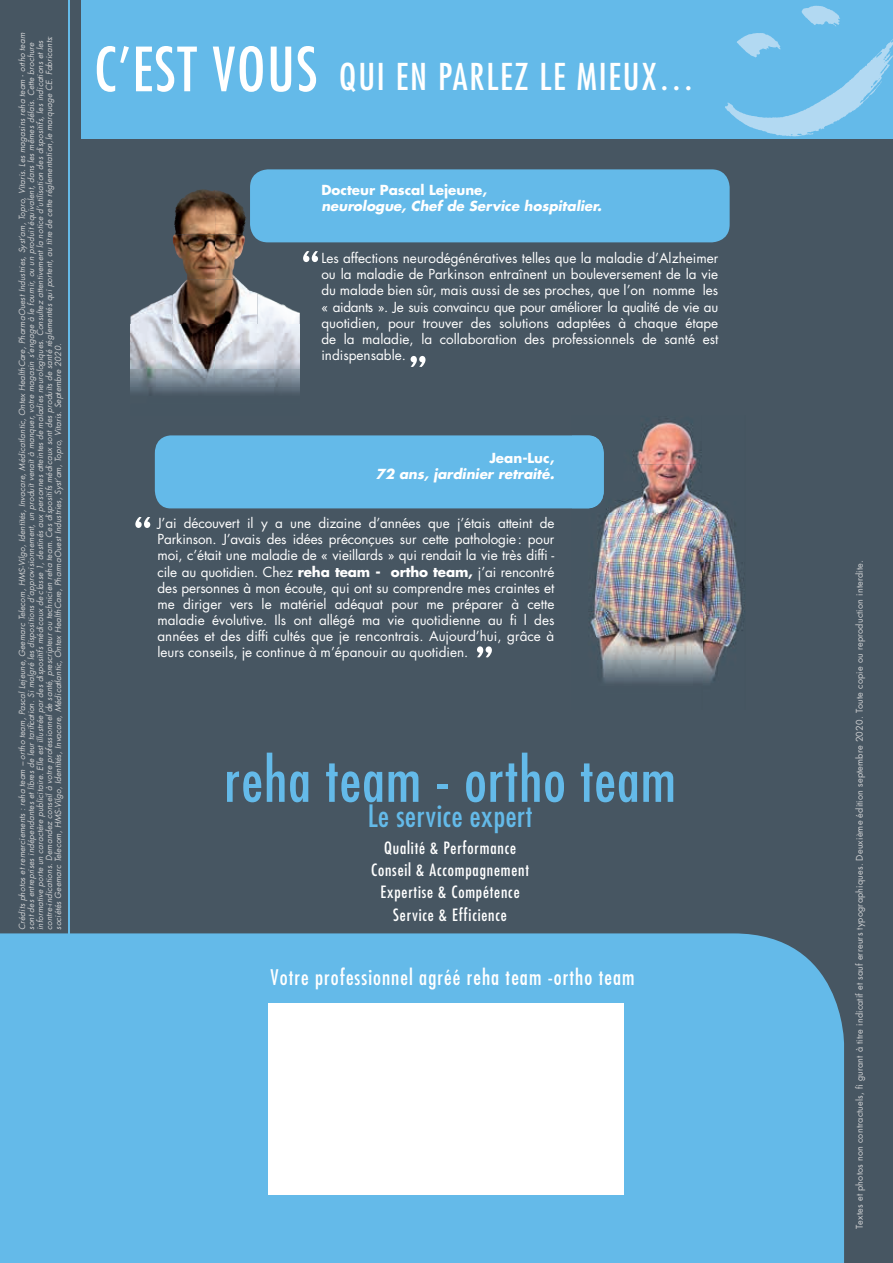
<style>
.page{position:relative;width:893px;height:1263px;background:#475662}
.page>*{position:absolute;margin:0;border:0;box-sizing:border-box;transform-origin:0 0}
.t1{font:59.25px "Futura Condensed";letter-spacing:.02em;color:#64bae9}
.t2{font:54px "Friz Quadrata IT Cby BT";color:#fff}
.t3{font:condensed 36px "Futura";letter-spacing:.05em;color:#fff}
.t4{font:condensed 30px "Futura";letter-spacing:.02em;color:#64bae9}
.t5{font:condensed 21px "Futura";letter-spacing:.05em;color:#fff}
.t6{font:condensed 16.5px/22.2px "Futura";letter-spacing:.05em;color:#fff;text-align:center}
.t7{font:13.5px/16.2px "Futura";color:#fff;text-align:justify}
.t8{font:italic 700 13.5px "Futura";color:#fff}
.t9{font:700 13.5px "Futura";color:#fff}
.t10{font:9px "Futura";letter-spacing:.02em;color:#d1d2d4}
.t11{font:italic 8.25px/9px "Futura";color:#d1d2d4}
.s1{font-size:59.25px}
.s2{font-weight:700}
.s3{font-family:"Futura Condensed";font-stretch:normal}
</style>
<div class="page">
<div style="left:0;top:933px;width:844px;height:330px;background:#64bae9"></div>
<hr style="left:68px;top:0;width:2px;height:955px;background:#64bae9">
<div style="left:269px;top:1003px;width:355px;height:192px;background:#fff"></div>
<div style="left:82px;top:0;width:811px;height:139px;background:#64bae9"></div>
<svg style="left:802px;top:6px;width:38px;height:21px"></svg>
<svg style="left:725px;top:33px;width:168px;height:103px"></svg>
<div style="left:250px;top:169px;width:480px;height:73px;background:#64bae9;border-radius:18px"></div>
<div style="left:155px;top:435px;width:417px;height:73px;background:#64bae9"></div>
<img style="left:572px;top:422px;width:173px;height:261px">
<div style="left:572px;top:435px;width:32px;height:73px;background:#64bae9"></div>
<img style="left:177px;top:189px;width:26px;height:17px">
<img style="left:215px;top:190px;width:31px;height:44px">
<img style="left:173px;top:234px;width:72px;height:46px">
<img style="left:131px;top:294px;width:42px;height:99px">
<img style="left:173px;top:280px;width:84px;height:45px">
<img style="left:257px;top:293px;width:43px;height:32px">
<img style="left:173px;top:325px;width:127px;height:68px">
<p class="t11" style="left:18px;top:930px;width:900px;rotate:-90deg">Crédits photos et remerciements : reha team – ortho team, Pascal Lejeune, Geemarc Telecom, HMS-Vilgo, Identités, Invacare, Médicatlantic, Ontex HealthCare, PharmaOuest Industries, Syst’am, Topro, Vitaris. Les magasins reha team - ortho team sont des entreprises indépendantes et libres de leur tarification. Si malgré les dispositions d’approvisionnement, un produit venait à manquer, votre magasin s’engage à le fournir, ou un produit équivalent, dans les mêmes délais. Cette brochure informative porte un caractère publicitaire. Elle est illustrée par des dispositifs médicaux de classe 1, destinés aux personnes atteintes de maladies neurologiques. Consultez attentivement la notice d’utilisation des dispositifs, les indications et les contre-indications. Demandez conseil à votre professionnel de santé, prescripteur ou technicien reha team. Ces dispositifs médicaux sont des produits de santé réglementés qui portent, au titre de cette réglementation,le marquage CE. Fabricants: sociétés Geemarc Telecom, HMS-Vilgo, Identités, Invacare, Médicatlantic, Ontex HealthCare, PharmaOuest Industries, Syst’am, Topro, Vitaris. Septembre 2020.</p>
<h3 class="t3" style="left:94px;top:54px;width:602px"><span class="s1">C’EST VOUS</span> QUI EN PARLEZ LE MIEUX…</h3>
<h3 class="t9" style="left:321px;top:180px;width:167px">Docteur Pascal Lejeune,</h3>
<h3 class="t8" style="left:321px;top:197px;width:282px">neurologue, Chef de Service hospitalier.</h3>
<p class="t7" style="left:321px;top:250px;width:398px">Les affections neurodégénératives telles que la maladie d’Alzheimer ou la maladie de Parkinson entraînent un bouleversement de la vie du malade bien sûr, mais aussi de ses proches, que l’on nomme les « aidants ». Je suis convaincu que pour améliorer la qualité de vie au quotidien, pour trouver des solutions adaptées à chaque étape de la maladie, la collaboration des professionnels de santé est indispensable.</p>
<h2 class="t2" style="left:298px;top:237px;width:26px">“</h2>
<h2 class="t2" style="left:430px;top:381px;width:26px;rotate:-180deg">“</h2>
<h3 class="t9" style="left:489px;top:448px;width:66px">Jean-Luc,</h3>
<h3 class="t8" style="left:376px;top:465px;width:180px">72 ans, jardinier retraité.</h3>
<p class="t7" style="left:157px;top:514px;width:398px">J’ai découvert il y a une dizaine d’années que j’étais atteint de Parkinson. J’avais des idées préconçues sur cette pathologie: pour moi, c’était une maladie de « vieillards » qui rendait la vie très diffi - cile au quotidien. Chez <span class="s2">reha team - ortho team,</span> j’ai rencontré</p>
<p class="t7" style="left:157px;top:579px;width:398px">des personnes à mon écoute, qui ont su comprendre mes craintes et me diriger vers le matériel adéquat pour me préparer à cette maladie évolutive. Ils ont allégé ma vie quotidienne au fi l des années et des diffi cultés que je rencontrais. Aujourd’hui, grâce à leurs conseils, je continue à m’épanouir au quotidien.</p>
<h2 class="t2" style="left:131px;top:503px;width:26px">“</h2>
<h2 class="t2" style="left:497px;top:671px;width:26px;rotate:-180deg">“</h2>
<h1 class="t1" style="left:224px;top:743px;width:453px">reha team - ortho team</h1>
<h3 class="t4" style="left:368px;top:797px;width:166px">Le service expert</h3>
<h3 class="t6" style="left:371px;top:837px;width:159px">Qualité &amp; Performance<br>Conseil &amp; Accompagnement<br>Expertise &amp; Compétence<br>Service &amp; Efficience</h3>
<h3 class="t5" style="left:271px;top:964px;width:365px">Votre professionnel agréé <span class="s3">reha team -ortho team</span></h3>
<p class="t10" style="left:853px;top:1229px;width:670px;rotate:-90deg">Textes et photos non contractuels, fi gurant à titre indicatif et sauf erreurs typographiques. Deuxième édition septembre 2020. Toute copie ou reproduction interdite.</p>
</div>
